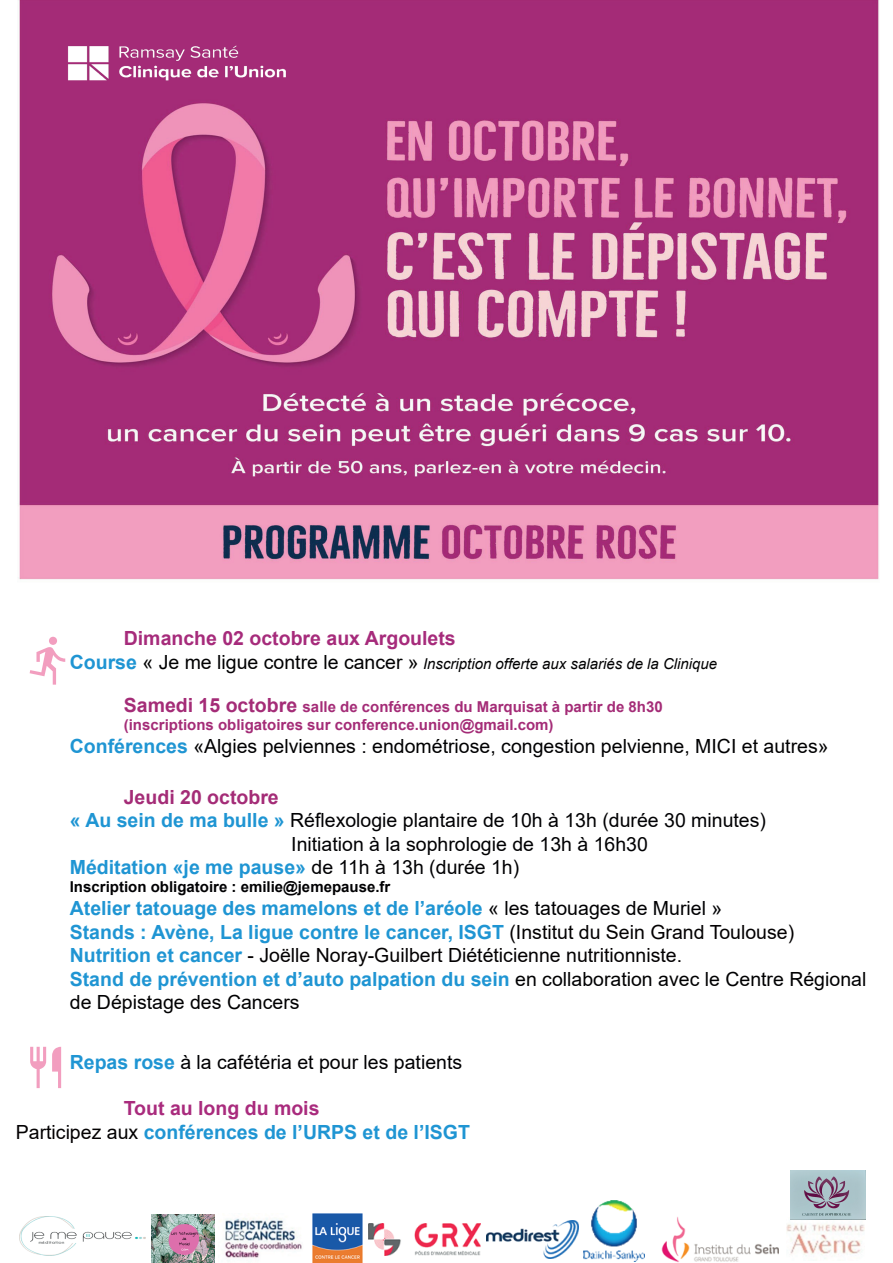
<style>
.page{position:relative;width:893px;height:1263px;background:#fff}
.page>*{position:absolute;margin:0;border:0;box-sizing:border-box;transform-origin:0 0}
.t1{font:700 19.5px/23.4px "Arial";color:#1f95d3}
.t2{font:19.5px "Arial";color:#000003}
.t3{font:19.5px "Arial";color:#000002}
.t4{font:700 19.5px "Arial";color:#a62b7b}
.t5{font:700 19.5px "Arial";color:#a42c77}
.t6{font:700 15px/18px "Arial";color:#a42c77}
.t7{font:italic 15px "Arial";color:#000002}
.t8{font:700 15px "Arial";color:#000003}
.s1{font-weight:700;font-style:normal;font-size:19.5px;color:#1f95d3}
.s2{font-style:normal;font-size:19.5px}
.s3{font-size:19.5px}
.s4{font-weight:700;color:#1f95d3}
.s5{font-weight:400;color:#000003}
.s6{font-weight:400;color:#030102}
.s7{font-weight:400;color:#000002}
.s8{color:#a92b7d}
</style>
<div class="page">
<img style="left:18px;top:0;width:861px;height:580px">
<svg style="left:30px;top:637px;width:35px;height:48px"></svg>
<svg style="left:30px;top:1047px;width:31px;height:41px"></svg>
<img style="left:220px;top:1218px;width:82px;height:43px">
<img style="left:313px;top:1214px;width:50px;height:49px">
<img style="left:369px;top:1223px;width:112px;height:32px">
<img style="left:486px;top:1220px;width:93px;height:38px">
<img style="left:584px;top:1201px;width:60px;height:60px">
<img style="left:661px;top:1217px;width:117px;height:45px">
<img style="left:786px;top:1217px;width:78px;height:42px">
<img style="left:152px;top:1214px;width:62px;height:49px">
<img style="left:20px;top:1217px;width:125px;height:38px">
<img style="left:791px;top:1171px;width:74px;height:49px">
<p class="t4" style="left:124px;top:625px;width:333px">Dimanche 02 octobre aux Argoulets</p>
<p class="t7" style="left:70px;top:654px;width:649px"><span class="s1">Course</span> <span class="s2">« Je me ligue contre le cancer »</span> Inscription offerte aux salariés de la Clinique</p>
<p class="t6" style="left:124px;top:698px;width:540px"><span class="s3">Samedi 15 octobre</span> salle de conférences du Marquisat à partir de 8h30 (inscriptions obligatoires sur conference.union@gmail.com)</p>
<p class="t3" style="left:70px;top:733px;width:760px"><span class="s4">Conférences</span> «Algies pelviennes : endométriose, congestion pelvienne, MICI et autres»</p>
<p class="t5" style="left:124px;top:783px;width:156px">Jeudi 20 octobre</p>
<p class="t2" style="left:70px;top:807px;width:698px"><span class="s4">« Au sein de ma bulle »</span> Réflexologie plantaire de 10h à 13h (durée 30 minutes)</p>
<p class="t2" style="left:291px;top:830px;width:358px">Initiation à la sophrologie de 13h à 16h30</p>
<p class="t1" style="left:70px;top:856px;width:451px">Méditation «je me pause» <span class="s5">de 11h à 13h (durée 1h)</span></p>
<p class="t8" style="left:70px;top:876px;width:322px">Inscription obligatoire : emilie@jemepause.fr</p>
<p class="t1" style="left:70px;top:897px;width:798px">Atelier tatouage des mamelons et de l’aréole <span class="s5">« les tatouages de Muriel »<br></span>Stands : Avène, La ligue contre le cancer, ISGT <span class="s6">(Institut du Sein Grand Toulouse)<br></span>Nutrition et cancer <span class="s6">- Joëlle Noray-Guilbert Diététicienne nutritionniste.<br></span>Stand de prévention et d’auto palpation du sein <span class="s7">en collaboration avec le Centre Régional de Dépistage des Cancers</span></p>
<p class="t2" style="left:70px;top:1048px;width:394px"><span class="s4">Repas rose</span> à la cafétéria et pour les patients</p>
<p class="t1" style="left:16px;top:1097px;width:456px;text-indent:108px"><span class="s8">Tout au long du mois<br></span><span class="s6">Participez aux</span> conférences de l’URPS et de l’ISGT</p>
</div>
